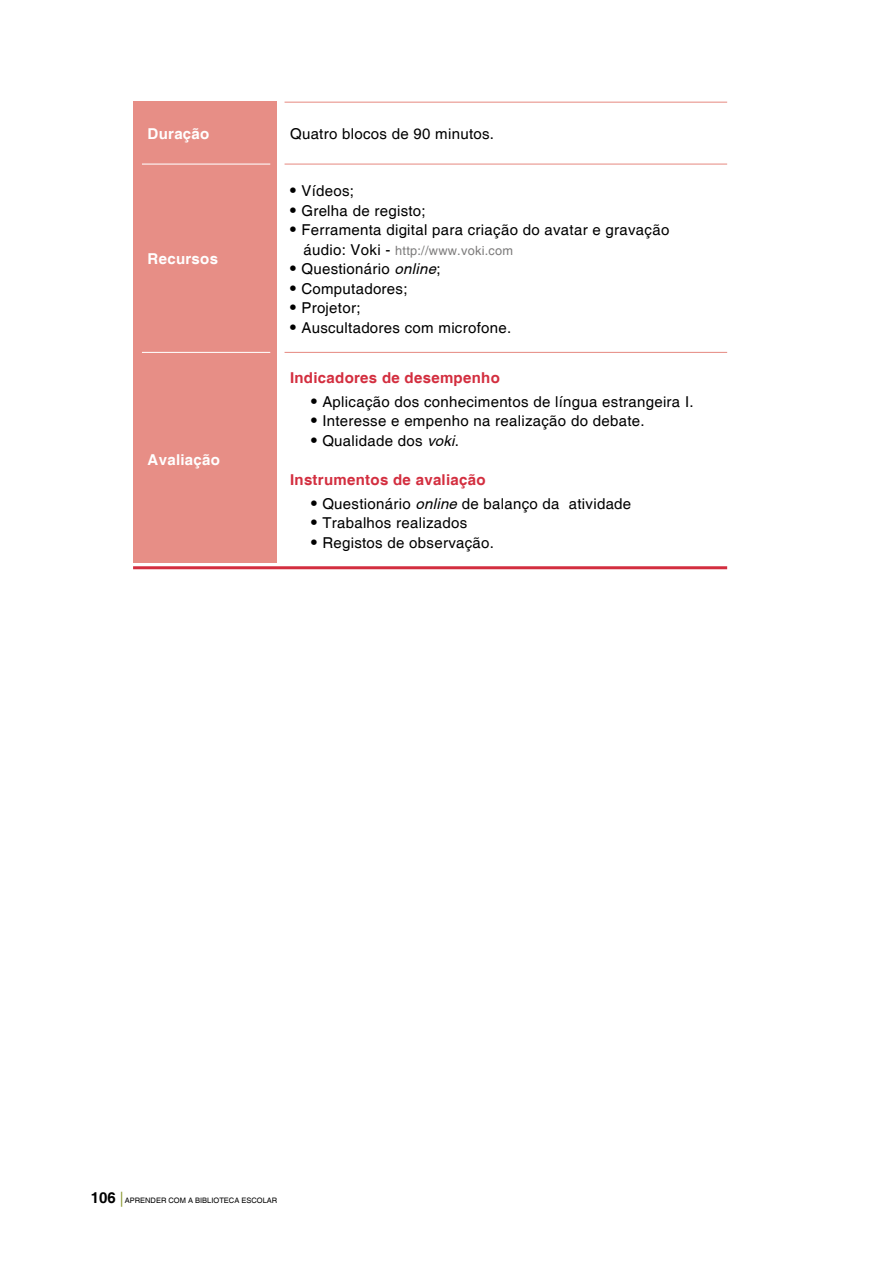
<style>
.page{position:relative;width:893px;height:1263px;background:#fff}
.page>*{position:absolute;margin:0;border:0;box-sizing:border-box;transform-origin:0 0}
.t1{font:15px "Helvetica";letter-spacing:.02em;color:#000}
.t2{font:700 15px "Helvetica";letter-spacing:.02em;color:#d32e3f}
.t3{font:700 15px "Helvetica";letter-spacing:.02em;color:#fff}
.t4{font:12.75px "Helvetica";letter-spacing:.02em;color:#7c7b7b}
.t5{font:7.5px "Helvetica";color:#000}
.s1{font-weight:700;font-size:16.5px}
.s2{font-size:15px;color:#000}
.s3{font-style:italic}
.s4{font-weight:700;font-size:15px}
.s5{font-weight:700;font-size:15px;color:#87962b}
</style>
<div class="page">
<div style="left:133px;top:102px;width:144px;height:461px;background:#e78e86"></div>
<hr style="left:285px;top:164px;width:442px;height:1px;background:#e78e86">
<hr style="left:142px;top:164px;width:128px;height:1px;background:#fff">
<hr style="left:285px;top:102px;width:442px;height:1px;background:#e78e86">
<hr style="left:133px;top:566px;width:594px;height:3px;background:#d32e3f">
<hr style="left:285px;top:352px;width:442px;height:1px;background:#e78e86">
<hr style="left:142px;top:352px;width:128px;height:1px;background:#fff">
<p class="t3" style="left:148px;top:125px;width:63px">Duração</p>
<p class="t1" style="left:290px;top:125px;width:206px">Quatro blocos de 90 minutos.</p>
<p class="t3" style="left:148px;top:250px;width:72px">Recursos</p>
<p class="t3" style="left:148px;top:451px;width:74px">Avaliação</p>
<p class="t1" style="left:290px;top:182px;width:66px"><span class="s1">•</span> Vídeos;</p>
<p class="t1" style="left:290px;top:202px;width:137px"><span class="s1">•</span> Grelha de registo;</p>
<p class="t1" style="left:290px;top:221px;width:381px"><span class="s1">•</span> Ferramenta digital para criação do avatar e gravação</p>
<p class="t4" style="left:303px;top:243px;width:211px"><span class="s2">áudio: Voki -</span> http://www.voki.com</p>
<p class="t1" style="left:290px;top:260px;width:152px"><span class="s1">•</span> Questionário <span class="s3">online</span>;</p>
<p class="t1" style="left:290px;top:280px;width:119px"><span class="s1">•</span> Computadores;</p>
<p class="t1" style="left:290px;top:299px;width:72px"><span class="s1">•</span> Projetor;</p>
<p class="t1" style="left:290px;top:319px;width:223px"><span class="s1">•</span> Auscultadores com microfone.</p>
<p class="t2" style="left:290px;top:368px;width:211px">Indicadores de desempenho</p>
<p class="t1" style="left:311px;top:393px;width:384px"><span class="s1">•</span> Aplicação dos conhecimentos de língua estrangeira I.</p>
<p class="t1" style="left:311px;top:412px;width:335px"><span class="s1">•</span> Interesse e empenho na realização do debate.</p>
<p class="t1" style="left:311px;top:432px;width:149px"><span class="s1">•</span> Qualidade dos <span class="s3">voki</span>.</p>
<p class="t2" style="left:290px;top:470px;width:197px">Instrumentos de avaliação</p>
<p class="t1" style="left:311px;top:495px;width:321px"><span class="s1">•</span> Questionário <span class="s3">online</span> de balanço da atividade</p>
<p class="t1" style="left:311px;top:514px;width:157px"><span class="s1">•</span> Trabalhos realizados</p>
<p class="t1" style="left:311px;top:534px;width:184px"><span class="s1">•</span> Registos de observação.</p>
<p class="t5" style="left:91px;top:1196px;width:188px"><span class="s4">106</span> <span class="s5">|</span> APRENDER COM A BIBLIOTECA ESCOLAR</p>
</div>
